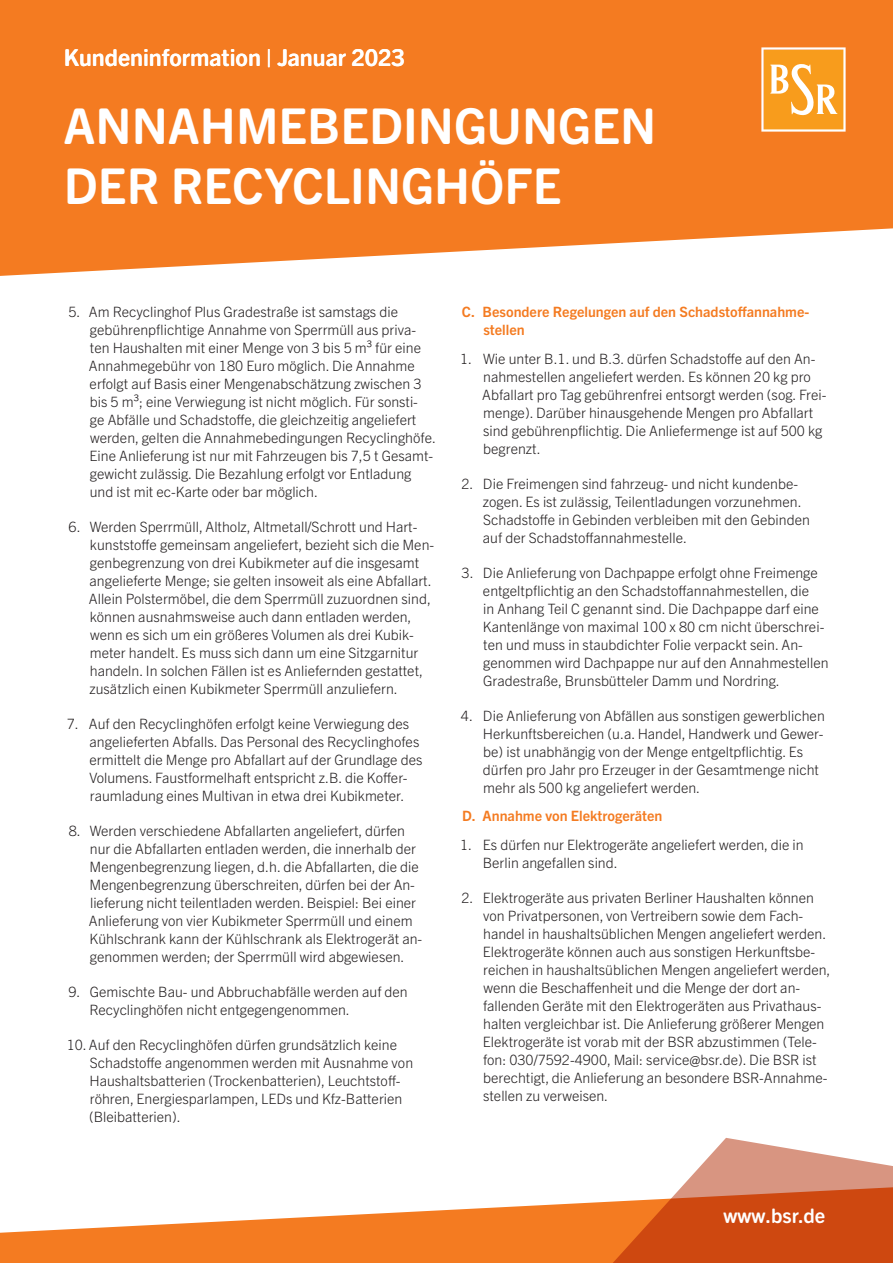
<style>
.page{position:relative;width:893px;height:1263px;background:#fff}
.page>*{position:absolute;margin:0;border:0;box-sizing:border-box;transform-origin:0 0}
.t1{font:700 49.5px/59.4px "Trade Gothic Next SR Pro";color:#fff}
.t2{font:700 23.4px "Trade Gothic Next SR Pro";color:#fff}
.t3{font:700 20.1px "Trade Gothic Next SR Pro";letter-spacing:.005em;color:#fff}
.t4{font:300 14.25px/18px "Trade Gothic Next LT Pro";color:#231f20}
.t5{font:700 14.25px/18px "Trade Gothic Next LT Pro";color:#f47b21}
</style>
<div class="page">
<svg style="left:0;top:1202px;width:594px;height:61px;fill:#f47b21"></svg>
<svg style="left:594px;top:1138px;width:299px;height:125px"></svg>
<svg style="left:0;top:0;width:893px;height:276px;background:#f48634"></svg>
<svg style="left:761px;top:47px;width:85px;height:85px"></svg>
<h2 class="t2" style="left:64px;top:42px;width:343px">Kundeninformation | Januar 2023</h2>
<h1 class="t1" style="left:64px;top:93px;width:594px">ANNAHMEBEDINGUNGEN<br>DER RECYCLINGHÖFE</h1>
<p class="t4" style="left:69px;top:302px;width:14px">5.</p>
<p class="t4" style="left:89px;top:302px;width:349px">Am Recyclinghof Plus Gradestraße ist samstags die gebührenpflichtige Annahme von Sperrmüll aus priva&shy;ten Haushalten mit einer Menge von 3 bis 5 m³ für eine Annahmegebühr von 180 Euro möglich. Die Annahme erfolgt auf Basis einer Mengenabschätzung zwischen 3 bis 5 m³; eine Verwiegung ist nicht möglich. Für sonsti-<br>ge Abfälle und Schadstoffe, die gleichzeitig angeliefert werden, gelten die Annahmebedingungen Recyclinghöfe.<br>Eine Anlieferung ist nur mit Fahrzeugen bis 7,5 t Gesamt&shy;gewicht zulässig. Die Bezahlung erfolgt vor Entladung und ist mit ec-Karte oder bar möglich.</p>
<p class="t4" style="left:69px;top:517px;width:14px">6.</p>
<p class="t4" style="left:89px;top:517px;width:347px">Werden Sperrmüll, Altholz, Altmetall/Schrott und Hart&shy;kunststoffe gemeinsam angeliefert, bezieht sich die Men&shy;genbegrenzung von drei Kubikmeter auf die insgesamt angelieferte Menge; sie gelten insoweit als eine Abfallart.<br>Allein Polstermöbel, die dem Sperrmüll zuzuordnen sind, können ausnahmsweise auch dann entladen werden, wenn es sich um ein größeres Volumen als drei Kubik&shy;meter handelt. Es muss sich dann um eine Sitzgarnitur handeln. In solchen Fällen ist es Anliefernden gestattet, zusätzlich einen Kubikmeter Sperrmüll anzuliefern.</p>
<p class="t4" style="left:67px;top:714px;width:14px">7.</p>
<p class="t4" style="left:89px;top:714px;width:335px">Auf den Recyclinghöfen erfolgt keine Verwiegung des angelieferten Abfalls. Das Personal des Recyclinghofes ermittelt die Menge pro Abfallart auf der Grundlage des Volumens. Faustformelhaft entspricht z.B. die Koffer&shy;raumladung eines Multivan in etwa drei Kubikmeter.</p>
<p class="t4" style="left:69px;top:821px;width:14px">8.</p>
<p class="t4" style="left:89px;top:821px;width:335px">Werden verschiedene Abfallarten angeliefert, dürfen nur die Abfallarten entladen werden, die innerhalb der Mengenbegrenzung liegen, d.h. die Abfallarten, die die Mengenbegrenzung überschreiten, dürfen bei der An&shy;lieferung nicht teilentladen werden. Beispiel: Bei einer Anlieferung von vier Kubikmeter Sperrmüll und einem Kühlschrank kann der Kühlschrank als Elektrogerät an&shy;genommen werden; der Sperrmüll wird abgewiesen.</p>
<p class="t4" style="left:68px;top:982px;width:14px">9.</p>
<p class="t4" style="left:90px;top:982px;width:320px">Gemischte Bau- und Abbruchabfälle werden auf den<br>Recyclinghöfen nicht entgegengenommen.</p>
<p class="t4" style="left:67px;top:1035px;width:332px">10.Auf den Recyclinghöfen dürfen grundsätzlich keine</p>
<p class="t4" style="left:89px;top:1053px;width:325px">Schadstoffe angenommen werden mit Ausnahme von Haushaltsbatterien (Trockenbatterien), Leuchtstoff&shy;röhren, Energiesparlampen, LEDs und Kfz-Batterien (Bleibatterien).</p>
<h1 class="t5" style="left:483px;top:302px;width:327px;text-indent:-21px">C. Besondere Regelungen auf den Schadstoffannahme&shy;stellen</h1>
<p class="t4" style="left:460px;top:348px;width:14px">1.</p>
<p class="t4" style="left:482px;top:348px;width:346px">Wie unter B.1. und B.3. dürfen Schadstoffe auf den An&shy;nahmestellen angeliefert werden. Es können 20 kg pro Abfallart pro Tag gebührenfrei entsorgt werden (sog. Frei&shy;menge). Darüber hinausgehende Mengen pro Abfallart sind gebührenpflichtig. Die Anliefermenge ist auf 500 kg begrenzt.</p>
<p class="t4" style="left:461px;top:473px;width:14px">2.</p>
<p class="t4" style="left:483px;top:473px;width:329px">Die Freimengen sind fahrzeug- und nicht kundenbe&shy;zogen. Es ist zulässig, Teilentladungen vorzunehmen.<br>Schadstoffe in Gebinden verbleiben mit den Gebinden auf der Schadstoffannahmestelle.</p>
<p class="t4" style="left:462px;top:562px;width:14px">3.</p>
<p class="t4" style="left:483px;top:562px;width:347px">Die Anlieferung von Dachpappe erfolgt ohne Freimenge entgeltpflichtig an den Schadstoffannahmestellen, die<br>in Anhang Teil C genannt sind. Die Dachpappe darf eine Kantenlänge von maximal 100 x 80 cm nicht überschrei&shy;ten und muss in staubdichter Folie verpackt sein. An&shy;genommen wird Dachpappe nur auf den Annahmestellen Gradestraße, Brunsbütteler Damm und Nordring.</p>
<p class="t4" style="left:461px;top:705px;width:14px">4.</p>
<p class="t4" style="left:483px;top:705px;width:343px">Die Anlieferung von Abfällen aus sonstigen gewerblichen Herkunftsbereichen (u.a. Handel, Handwerk und Gewer&shy;be) ist unabhängig von der Menge entgeltpflichtig. Es dürfen pro Jahr pro Erzeuger in der Gesamtmenge nicht mehr als 500 kg angeliefert werden.</p>
<h1 class="t5" style="left:462px;top:806px;width:202px">D. Annahme von Elektrogeräten</h1>
<p class="t4" style="left:460px;top:834px;width:14px">1.</p>
<p class="t4" style="left:483px;top:834px;width:322px">Es dürfen nur Elektrogeräte angeliefert werden, die in<br>Berlin angefallen sind.</p>
<p class="t4" style="left:461px;top:887px;width:14px">2.</p>
<p class="t4" style="left:483px;top:887px;width:349px">Elektrogeräte aus privaten Berliner Haushalten können von Privatpersonen, von Vertreibern sowie dem Fach&shy;handel in haushaltsüblichen Mengen angeliefert werden.<br>Elektrogeräte können auch aus sonstigen Herkunftsbe&shy;reichen in haushaltsüblichen Mengen angeliefert werden, wenn die Beschaffenheit und die Menge der dort an&shy;fallenden Geräte mit den Elektrogeräten aus Privathaus&shy;halten vergleichbar ist. Die Anlieferung größerer Mengen Elektrogeräte ist vorab mit der BSR abzustimmen (Tele&shy;fon: 030/7592-4900, Mail: service@bsr.de). Die BSR ist berechtigt, die Anlieferung an besondere BSR-Annahme&shy;stellen zu verweisen.</p>
<h3 class="t3" style="left:723px;top:1202px;width:103px">www.bsr.de</h3>
</div>
